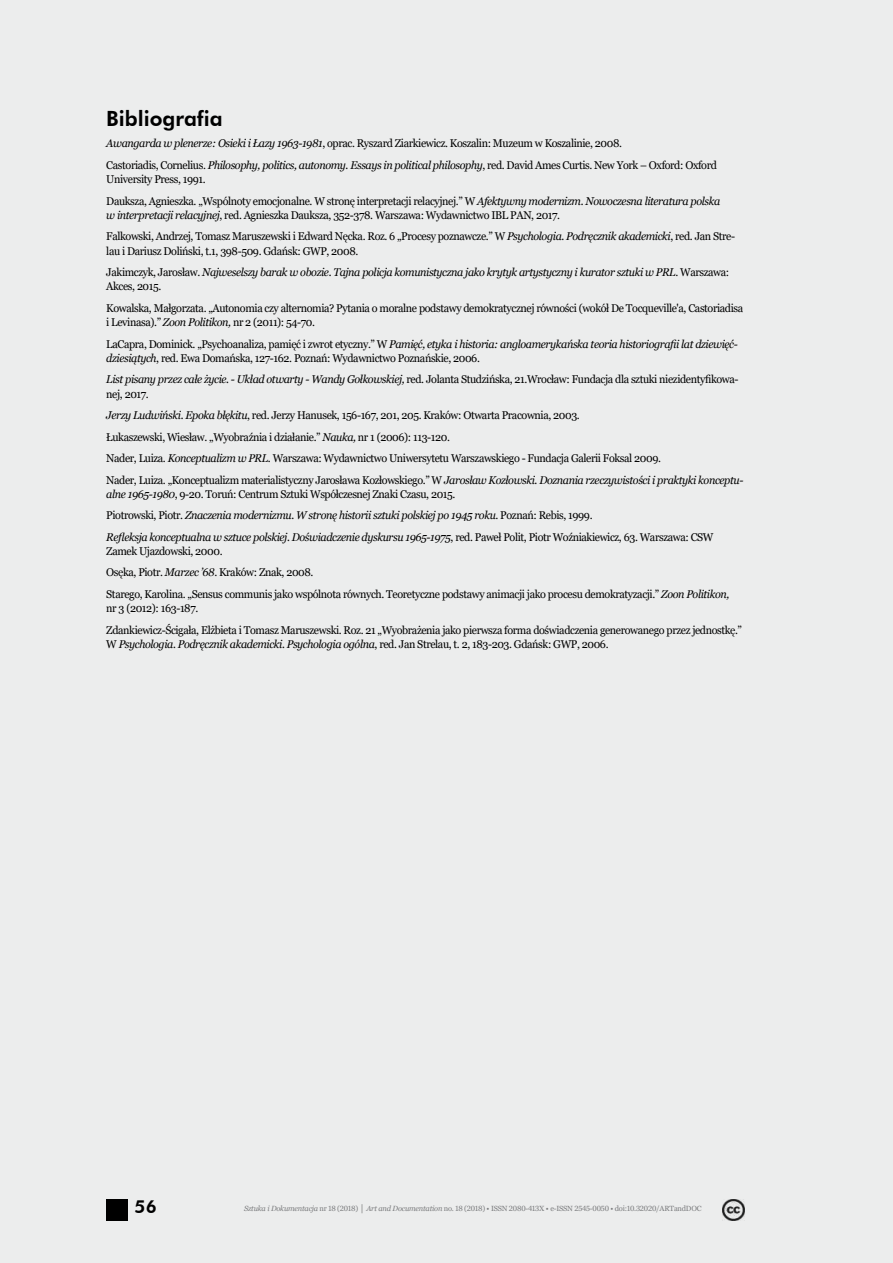
<style>
.page{position:relative;width:893px;height:1263px;background:#eceded}
.page>*{position:absolute;margin:0;border:0;box-sizing:border-box;transform-origin:0 0}
.t1{font:800 21px "Futura BT";color:#000}
.t2{font:800 18px "Futura BT";color:#000}
.t3{font:11.25px/21.5px "Georgia";letter-spacing:-.035em;color:#000;scale:.96 1}
.t4{font:italic 11.25px/21.5px "Georgia";letter-spacing:-.035em;color:#000;scale:.96 1}
.t5{font:7.5px "Georgia";letter-spacing:-.025em;color:#7b7c7e}
.s1{font-style:italic}
.s2{font-style:normal}
</style>
<div class="page">
<div style="left:106px;top:1199px;width:22px;height:21px;background:#000"></div>
<img style="left:723px;top:1199px;width:21px;height:21px">
<h1 class="t1" style="left:106px;top:106px;width:118px">Bibliografia</h1>
<p class="t3" style="left:106px;top:133px;width:638px"><span class="s1">Awangarda w plenerze: Osieki i Łazy 1963-1981</span>, oprac. Ryszard Ziarkiewicz. Koszalin: Muzeum w Koszalinie, 2008.<br>Castoriadis, Cornelius. <span class="s1">Philosophy, politics, autonomy. Essays in political philosophy</span>, red. David Ames Curtis. New York – Oxford: Oxford</p>
<p class="t3" style="left:106px;top:169px;width:641px">University Press, 1991.<br>Dauksza, Agnieszka. „Wspólnoty emocjonalne. W stronę interpretacji relacyjnej.” W <span class="s1">Afektywny modernizm. Nowoczesna literatura polska</span></p>
<p class="t3" style="left:106px;top:205px;width:657px"><span class="s1">w interpretacji relacyjnej</span>, red. Agnieszka Dauksza, 352-378. Warszawa: Wydawnictwo IBL PAN, 2017.<br>Falkowski, Andrzej, Tomasz Maruszewski i Edward Nęcka. Roz. 6 „Procesy poznawcze.” W <span class="s1">Psychologia. Podręcznik akademicki</span>, red. Jan Stre-</p>
<p class="t4" style="left:106px;top:240px;width:650px"><span class="s2">lau i Dariusz Doliński, t.1, 398-509. Gdańsk: GWP, 2008.<br>Jakimczyk, Jarosław.</span> Najweselszy barak w obozie. Tajna policja komunistyczna jako krytyk artystyczny i kurator sztuki w PRL<span class="s2">. Warszawa:</span></p>
<p class="t3" style="left:106px;top:276px;width:665px">Akces, 2015.<br>Kowalska, Małgorzata. „Autonomia czy alternomia? Pytania o moralne podstawy demokratycznej równości (wokół De Tocqueville'a, Castoriadisa</p>
<p class="t4" style="left:106px;top:312px;width:659px"><span class="s2">i Levinasa).”</span> Zoon Politikon, <span class="s2">nr 2 (2011): 54-70.<br>LaCapra, Dominick. „Psychoanaliza, pamięć i zwrot etyczny.” W</span> Pamięć, etyka i historia: angloamerykańska teoria historiografii lat dziewięć-</p>
<p class="t3" style="left:106px;top:347px;width:660px"><span class="s1">dziesiątych</span>, red. Ewa Domańska, 127-162. Poznań: Wydawnictwo Poznańskie, 2006.<br><span class="s1">List pisany przez całe życie. - Układ otwarty - Wandy Gołkowskiej,</span> red. Jolanta Studzińska, 21.Wrocław: Fundacja dla sztuki niezidentyfikowa-</p>
<p class="t3" style="left:106px;top:383px;width:665px">nej, 2017.<br><span class="s1">Jerzy Ludwiński. Epoka błękitu</span>, red. Jerzy Hanusek, 156-167, 201, 205. Kraków: Otwarta Pracownia, 2003.<br>Łukaszewski, Wiesław. „Wyobraźnia i działanie.” <span class="s1">Nauka,</span> nr 1 (2006): 113-120.<br>Nader, Luiza. <span class="s1">Konceptualizm w PRL</span>. Warszawa: Wydawnictwo Uniwersytetu Warszawskiego - Fundacja Galerii Foksal 2009.<br>Nader, Luiza. „Konceptualizm materialistyczny Jarosława Kozłowskiego.” W <span class="s1">Jarosław Kozłowski. Doznania rzeczywistości i praktyki konceptu-</span></p>
<p class="t4" style="left:106px;top:483px;width:634px">alne 1965-1980<span class="s2">, 9-20. Toruń: Centrum Sztuki Współczesnej Znaki Czasu, 2015.<br>Piotrowski, Piotr.</span> Znaczenia modernizmu. W stronę historii sztuki polskiej po 1945 roku<span class="s2">. Poznań: Rebis, 1999.<br></span>Refleksja konceptualna w sztuce polskiej. Doświadczenie dyskursu 1965-1975<span class="s2">, red. Paweł Polit, Piotr Woźniakiewicz, 63. Warszawa: CSW</span></p>
<p class="t3" style="left:106px;top:541px;width:651px">Zamek Ujazdowski, 2000.<br>Osęka, Piotr. <span class="s1">Marzec ’68</span>. Kraków: Znak, 2008.<br>Starego, Karolina. „Sensus communis jako wspólnota równych. Teoretyczne podstawy animacji jako procesu demokratyzacji.” <span class="s1">Zoon Politikon,</span></p>
<p class="t3" style="left:106px;top:598px;width:664px">nr 3 (2012): 163-187.<br>Zdankiewicz-Ścigała, Elżbieta i Tomasz Maruszewski. Roz. 21 „Wyobrażenia jako pierwsza forma doświadczenia generowanego przez jednostkę.”</p>
<p class="t4" style="left:106px;top:633px;width:525px"><span class="s2">W</span> Psychologia. Podręcznik akademicki. Psychologia ogólna<span class="s2">, red. Jan Strelau, t. 2, 183-203. Gdańsk: GWP, 2006.</span></p>
<h2 class="t2" style="left:135px;top:1195px;width:24px">56</h2>
<p class="t5" style="left:244px;top:1204px;width:459px"><span class="s1">Sztuka i Dokumentacja</span> nr 18 (2018) <span class="s1">│ Art and Documentation</span> no. 18 (2018) • ISSN 2080-413X • e-ISSN 2545-0050 • doi:10.32020/ARTandDOC</p>
</div>
